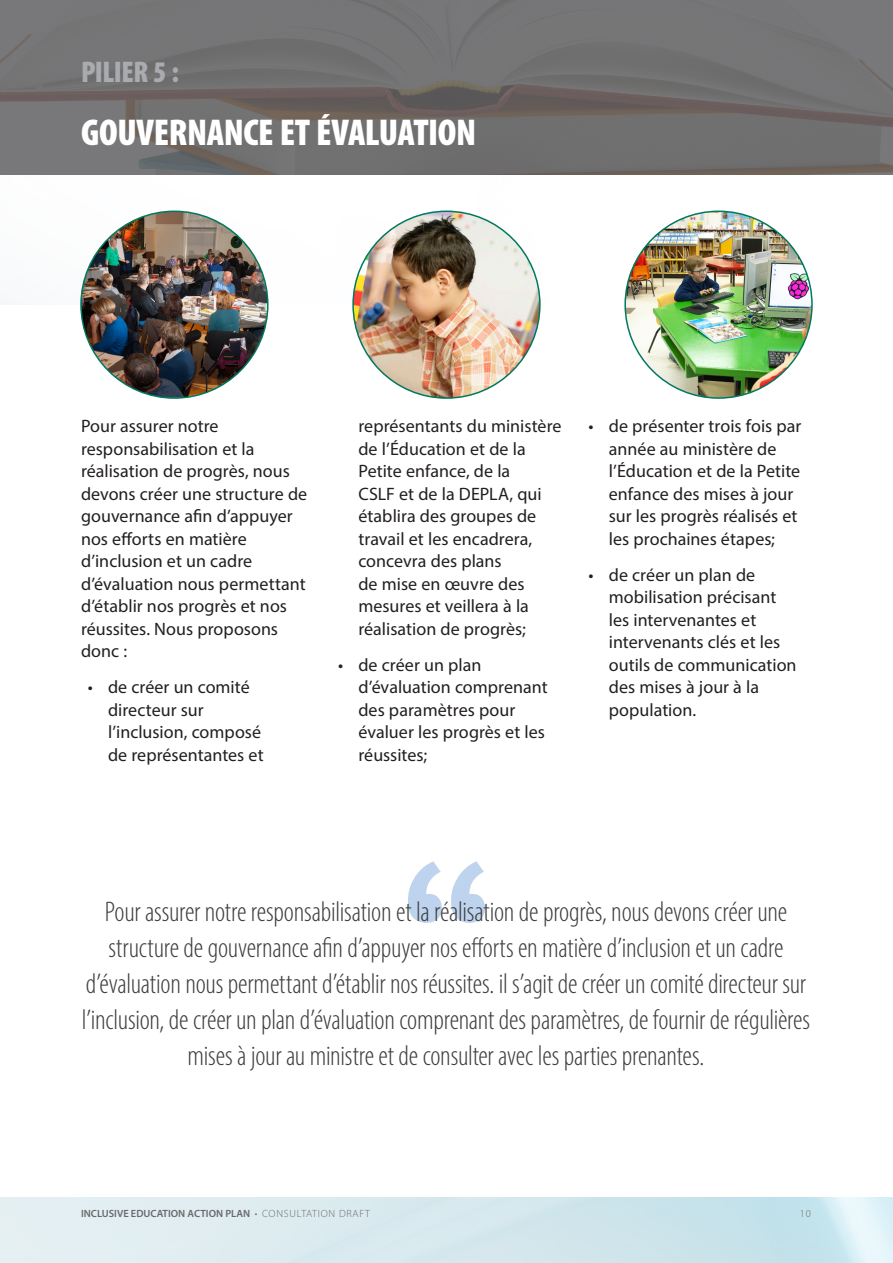
<style>
.page{position:relative;width:893px;height:1263px;background:#fff}
.page>*{position:absolute;margin:0;border:0;box-sizing:border-box;transform-origin:0 0}
.Pull_Quote_1_jw{font:900 condensed 37.5px "Myriad Pro";letter-spacing:-.01em;color:#fff}
.Pull_Quote_1_jw-2{font:900 condensed 30px "Myriad Pro";letter-spacing:-.015em;color:#aaabaf}
.t1{font:300 condensed 28.5px/36px "Myriad Pro";letter-spacing:-.01em;color:#3e3e3f;text-align:center}
.Body_Text_1_jw{font:18px/22.5px "Myriad Pro";color:#231f20}
.t2{font:600 10.5px "Myriad Pro";color:#69696c}
.t3{font:300 10.5px "Myriad Pro";color:#69696c}
.s1{font-weight:300}
</style>
<div class="page">
<img style="left:0;top:210px;width:893px;height:1053px">
<div style="left:0;top:305px;width:893px;height:891px;background:#fff"></div>
<img style="left:0;top:0;width:893px;height:175px">
<img style="left:81px;top:211px;width:187px;height:186px">
<img style="left:353px;top:211px;width:187px;height:187px;border-radius:93px">
<img style="left:625px;top:211px;width:187px;height:187px">
<svg style="left:408px;top:861px;width:77px;height:62px"></svg>
<p class="Pull_Quote_1_jw-2" style="left:81px;top:53px;width:99px">PILIER 5 :</p>
<p class="Pull_Quote_1_jw" style="left:81px;top:109px;width:397px">GOUVERNANCE ET ÉVALUATION</p>
<p class="Body_Text_1_jw" style="left:81px;top:414px;width:228px">Pour assurer notre responsabilisation et la réalisation de progrès, nous devons créer une structure de gouvernance afin d’appuyer nos efforts en matière d’inclusion et un cadre d’évaluation nous permettant d’établir nos progrès et nos réussites. Nous proposons donc :</p>
<p class="Body_Text_1_jw" style="left:108px;top:675px;width:157px;text-indent:-20px">• de créer un comité directeur sur l’inclusion, composé de représentantes et</p>
<p class="Body_Text_1_jw" style="left:358px;top:414px;width:205px">représentants du ministère de l’Éducation et de la<br>Petite enfance, de la<br>CSLF et de la DEPLA, qui établira des groupes de travail et les encadrera, concevra des plans<br>de mise en œuvre des mesures et veillera à la réalisation de progrès;</p>
<p class="Body_Text_1_jw" style="left:358px;top:653px;width:191px;text-indent:-20px">• de créer un plan d’évaluation comprenant des paramètres pour évaluer les progrès et les réussites;</p>
<p class="Body_Text_1_jw" style="left:609px;top:414px;width:194px;text-indent:-20px">• de présenter trois fois par année au ministère de l’Éducation et de la Petite enfance des mises à jour sur les progrès réalisés et les prochaines étapes;</p>
<p class="Body_Text_1_jw" style="left:609px;top:563px;width:189px;text-indent:-20px">• de créer un plan de mobilisation précisant les intervenantes et intervenants clés et les outils de communication des mises à jour à la population.</p>
<p class="t1" style="left:82px;top:894px;width:730px">Pour assurer notre responsabilisation et la réalisation de progrès, nous devons créer une structure de gouvernance afin d’appuyer nos efforts en matière d’inclusion et un cadre d’évaluation nous permettant d’établir nos réussites. il s’agit de créer un comité directeur sur l’inclusion, de créer un plan d’évaluation comprenant des paramètres, de fournir de régulières mises à jour au ministre et de consulter avec les parties prenantes.</p>
<p class="t2" style="left:81px;top:1206px;width:290px">INCLUSIVE EDUCATION ACTION PLAN <span class="s1">• CONSULTATION DRAFT</span></p>
<p class="t3" style="left:800px;top:1207px;width:12px">10</p>
</div>
